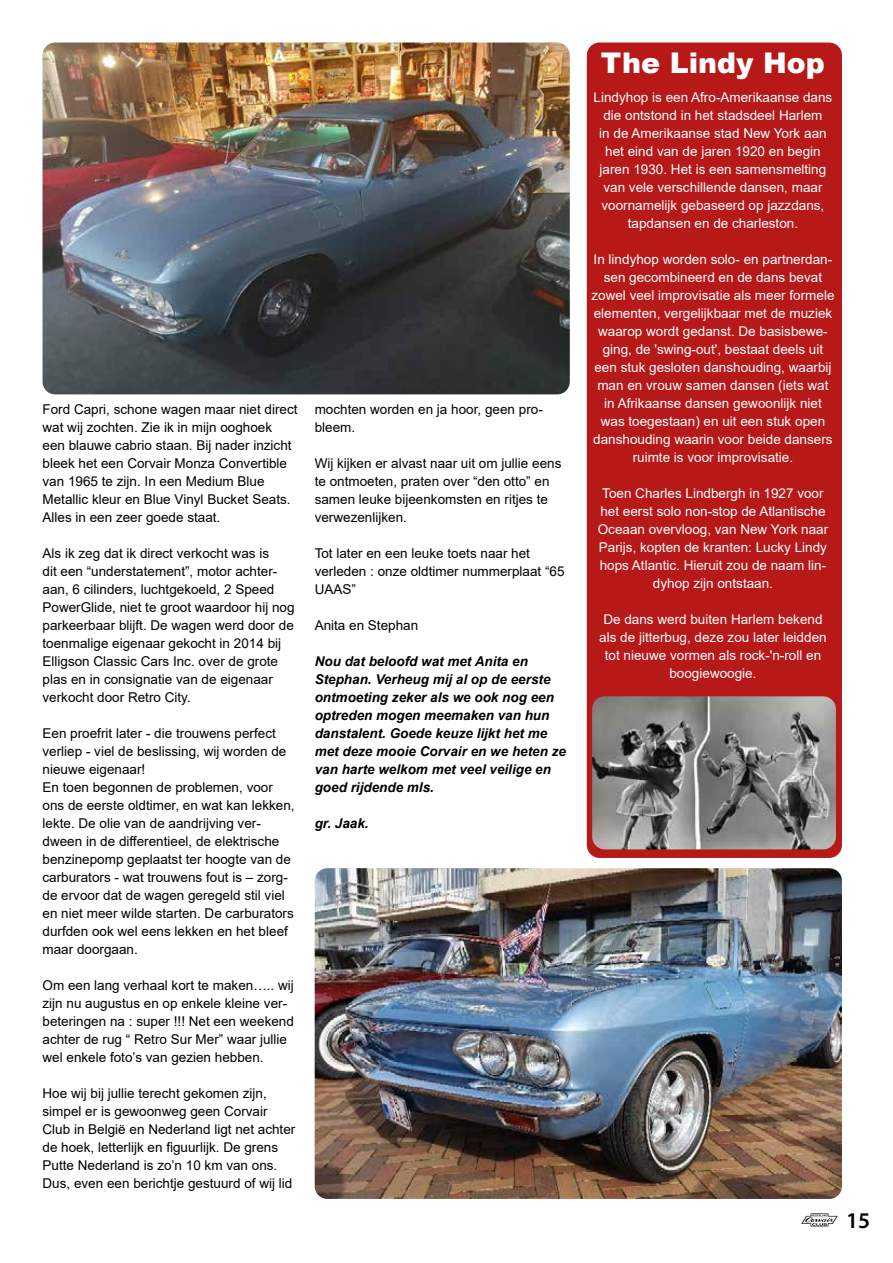
<style>
.page{position:relative;width:893px;height:1263px;background:#fff}
.page>*{position:absolute;margin:0;border:0;box-sizing:border-box;transform-origin:0 0}
.t1{font:900 28.5px "Arial";color:#fff}
.t2{font:600 22.5px "Myriad Pro";color:#000}
.t3{font:13.5px/18px "Arial";color:#000}
.t4{font:13.5px/18px "Arial";color:#fff;text-align:center}
.t5{font:italic 700 13.5px/18px "Arial";color:#000}
</style>
<div class="page">
<svg style="left:801px;top:1213px;width:37px;height:13px"></svg>
<div style="left:587px;top:43px;width:255px;height:815px;background:#b71818;border-radius:13px"></div>
<img style="left:43px;top:43px;width:527px;height:351px">
<img style="left:315px;top:868px;width:527px;height:331px">
<img style="left:592px;top:696px;width:244px;height:153px">
<p class="t3" style="left:43px;top:400px;width:257px">Ford Capri, schone wagen maar niet direct wat wij zochten. Zie ik in mijn ooghoek een blauwe cabrio staan. Bij nader inzicht bleek het een Corvair Monza Convertible van 1965 te zijn. In een Medium Blue Metallic kleur en Blue Vinyl Bucket Seats.<br>Alles in een zeer goede staat.</p>
<p class="t3" style="left:43px;top:544px;width:254px">Als ik zeg dat ik direct verkocht was is<br>dit een “understatement”, motor achter&shy;aan, 6 cilinders, luchtgekoeld, 2 Speed PowerGlide, niet te groot waardoor hij nog parkeerbaar blijft. De wagen werd door de toenmalige eigenaar gekocht in 2014 bij Elligson Classic Cars Inc. over de grote plas en in consignatie van de eigenaar verkocht door Retro City.</p>
<p class="t3" style="left:43px;top:724px;width:254px">Een proefrit later - die trouwens perfect verliep - viel de beslissing, wij worden de nieuwe eigenaar!<br>En toen begonnen de problemen, voor ons de eerste oldtimer, en wat kan lekken, lekte. De olie van de aandrijving ver&shy;dween in de differentieel, de elektrische benzinepomp geplaatst ter hoogte van de carburators - wat trouwens fout is – zorg&shy;de ervoor dat de wagen geregeld stil viel en niet meer wilde starten. De carburators durfden ook wel eens lekken en het bleef maar doorgaan.</p>
<p class="t3" style="left:43px;top:976px;width:253px">Om een lang verhaal kort te maken….. wij zijn nu augustus en op enkele kleine ver&shy;beteringen na : super !!! Net een weekend achter de rug “ Retro Sur Mer” waar jullie wel enkele foto’s van gezien hebben.</p>
<p class="t3" style="left:43px;top:1084px;width:254px">Hoe wij bij jullie terecht gekomen zijn, simpel er is gewoonweg geen Corvair Club in België en Nederland ligt net achter de hoek, letterlijk en figuurlijk. De grens Putte Nederland is zo’n 10 km van ons.<br>Dus, even een berichtje gestuurd of wij lid</p>
<p class="t3" style="left:315px;top:400px;width:230px">mochten worden en ja hoor, geen pro&shy;bleem.</p>
<p class="t3" style="left:315px;top:454px;width:248px">Wij kijken er alvast naar uit om jullie eens te ontmoeten, praten over “den otto” en samen leuke bijeenkomsten en ritjes te verwezenlijken.</p>
<p class="t3" style="left:315px;top:544px;width:251px">Tot later en een leuke toets naar het verleden : onze oldtimer nummerplaat “65<br>UAAS”</p>
<p class="t3" style="left:315px;top:616px;width:105px">Anita en Stephan</p>
<p class="t5" style="left:315px;top:653px;width:253px">Nou dat beloofd wat met Anita en<br>Stephan. Verheug mij al op de eerste ontmoeting zeker als we ook nog een optreden mogen meemaken van hun danstalent. Goede keuze lijkt het me met deze mooie Corvair en we heten ze van harte welkom met veel veilige en goed rijdende mls.</p>
<p class="t5" style="left:315px;top:814px;width:56px">gr. Jaak.</p>
<h1 class="t1" style="left:601px;top:42px;width:226px">The Lindy Hop</h1>
<p class="t4" style="left:594px;top:88px;width:240px">Lindyhop is een Afro-Amerikaanse dans die ontstond in het stadsdeel Harlem<br>in de Amerikaanse stad New York aan het eind van de jaren 1920 en begin jaren 1930. Het is een samensmelting van vele verschillende dansen, maar voornamelijk gebaseerd op jazzdans, tapdansen en de charleston.</p>
<p class="t4" style="left:591px;top:250px;width:245px">In lindyhop worden solo- en partnerdan&shy;sen gecombineerd en de dans bevat zowel veel improvisatie als meer formele elementen, vergelijkbaar met de muziek waarop wordt gedanst. De basisbewe&shy;ging, de 'swing-out', bestaat deels uit een stuk gesloten danshouding, waarbij man en vrouw samen dansen (iets wat in Afrikaanse dansen gewoonlijk niet was toegestaan) en uit een stuk open danshouding waarin voor beide dansers ruimte is voor improvisatie.</p>
<p class="t4" style="left:598px;top:484px;width:232px">Toen Charles Lindbergh in 1927 voor het eerst solo non-stop de Atlantische Oceaan overvloog, van New York naar Parijs, kopten de kranten: Lucky Lindy hops Atlantic. Hieruit zou de naam lin&shy;dyhop zijn ontstaan.</p>
<p class="t4" style="left:599px;top:610px;width:229px">De dans werd buiten Harlem bekend als de jitterbug, deze zou later leidden tot nieuwe vormen als rock-'n-roll en boogiewoogie.</p>
<h2 class="t2" style="left:846px;top:1206px;width:26px">15</h2>
</div>
